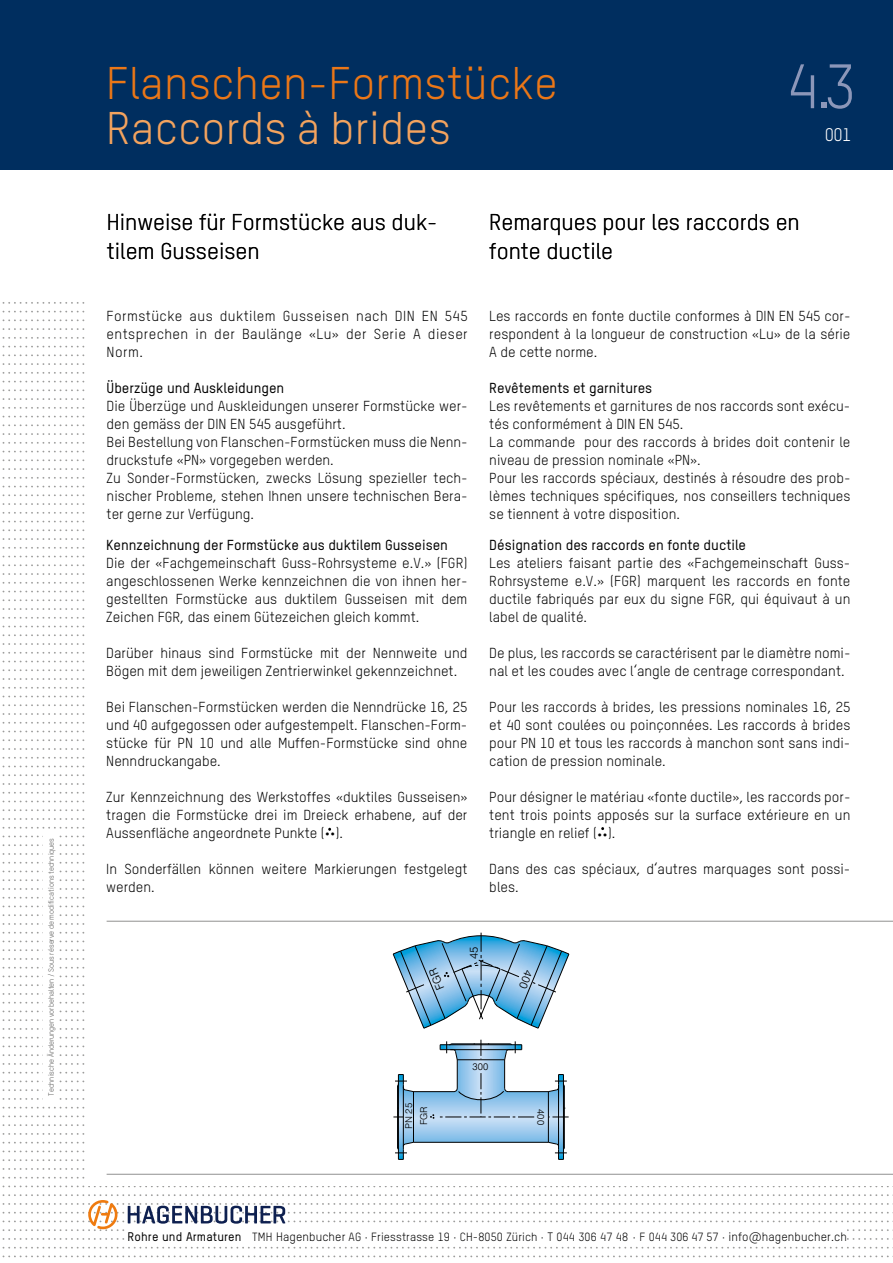
<style>
.page{position:relative;width:893px;height:1263px;background:#fff}
.page>*{position:absolute;margin:0;border:0;box-sizing:border-box;transform-origin:0 0}
.t1{font:61.5px "TSTARHB";color:#8c97b9}
.t2{font:45px "TSTARHB";letter-spacing:.005em;color:#eb7717}
.t3{font:45px "TSTARHB";letter-spacing:.005em;color:#f3a35e}
.t4{font:22.5px/28.5px "TSTARHB";color:#000}
.t5{font:18px "TSTARHB";color:#fff}
.t6{font:14.25px/18px "TSTARHB";color:#000}
.t7{font:11.7px "TSTARHB";letter-spacing:.01em;color:#000}
.t8{font:300 11.1px "AT Triumvirate";color:#000}
.t9{font:300 9.45px/14.9px "AT Triumvirate";color:#000;text-align:center}
.t10{font:7.5px "TSTARHB";color:#575756}
.s1{font-weight:500}
.s2{font-weight:500;font-size:12.3px}
.s3{font-size:12px}
</style>
<div class="page">
<svg style="left:2px;top:923px;width:83px;height:2px"></svg>
<svg style="left:2px;top:914px;width:83px;height:2px"></svg>
<svg style="left:2px;top:905px;width:83px;height:2px"></svg>
<svg style="left:2px;top:897px;width:83px;height:2px"></svg>
<svg style="left:2px;top:888px;width:83px;height:2px"></svg>
<svg style="left:2px;top:879px;width:83px;height:2px"></svg>
<svg style="left:2px;top:870px;width:83px;height:2px"></svg>
<svg style="left:2px;top:862px;width:83px;height:2px"></svg>
<svg style="left:2px;top:853px;width:83px;height:2px"></svg>
<svg style="left:2px;top:844px;width:83px;height:2px"></svg>
<svg style="left:2px;top:818px;width:83px;height:2px"></svg>
<svg style="left:2px;top:809px;width:83px;height:2px"></svg>
<svg style="left:2px;top:800px;width:83px;height:2px"></svg>
<svg style="left:2px;top:792px;width:83px;height:2px"></svg>
<svg style="left:2px;top:783px;width:83px;height:2px"></svg>
<svg style="left:2px;top:774px;width:83px;height:2px"></svg>
<svg style="left:2px;top:765px;width:83px;height:2px"></svg>
<svg style="left:2px;top:757px;width:83px;height:2px"></svg>
<svg style="left:2px;top:748px;width:83px;height:2px"></svg>
<svg style="left:2px;top:739px;width:83px;height:2px"></svg>
<svg style="left:2px;top:730px;width:83px;height:2px"></svg>
<svg style="left:2px;top:722px;width:83px;height:2px"></svg>
<svg style="left:2px;top:713px;width:83px;height:2px"></svg>
<svg style="left:2px;top:704px;width:83px;height:2px"></svg>
<svg style="left:2px;top:695px;width:83px;height:2px"></svg>
<svg style="left:2px;top:687px;width:83px;height:2px"></svg>
<svg style="left:2px;top:678px;width:83px;height:2px"></svg>
<svg style="left:2px;top:669px;width:83px;height:2px"></svg>
<svg style="left:2px;top:661px;width:83px;height:1px"></svg>
<svg style="left:2px;top:652px;width:83px;height:2px"></svg>
<svg style="left:2px;top:643px;width:83px;height:2px"></svg>
<svg style="left:2px;top:634px;width:83px;height:2px"></svg>
<svg style="left:2px;top:626px;width:83px;height:1px"></svg>
<svg style="left:2px;top:617px;width:83px;height:2px"></svg>
<svg style="left:2px;top:608px;width:83px;height:2px"></svg>
<svg style="left:2px;top:599px;width:83px;height:2px"></svg>
<svg style="left:2px;top:591px;width:83px;height:1px"></svg>
<svg style="left:2px;top:582px;width:83px;height:2px"></svg>
<svg style="left:2px;top:573px;width:83px;height:2px"></svg>
<svg style="left:2px;top:564px;width:83px;height:2px"></svg>
<svg style="left:2px;top:556px;width:83px;height:1px"></svg>
<svg style="left:2px;top:547px;width:83px;height:2px"></svg>
<svg style="left:2px;top:538px;width:83px;height:2px"></svg>
<svg style="left:2px;top:529px;width:83px;height:2px"></svg>
<svg style="left:2px;top:521px;width:83px;height:1px"></svg>
<svg style="left:2px;top:512px;width:83px;height:2px"></svg>
<svg style="left:2px;top:503px;width:83px;height:2px"></svg>
<svg style="left:2px;top:494px;width:83px;height:2px"></svg>
<svg style="left:2px;top:486px;width:83px;height:1px"></svg>
<svg style="left:2px;top:477px;width:83px;height:2px"></svg>
<svg style="left:2px;top:468px;width:83px;height:2px"></svg>
<svg style="left:2px;top:459px;width:83px;height:2px"></svg>
<svg style="left:2px;top:451px;width:83px;height:1px"></svg>
<svg style="left:2px;top:442px;width:83px;height:2px"></svg>
<svg style="left:2px;top:433px;width:83px;height:2px"></svg>
<svg style="left:2px;top:424px;width:83px;height:2px"></svg>
<svg style="left:2px;top:416px;width:83px;height:1px"></svg>
<svg style="left:2px;top:407px;width:83px;height:2px"></svg>
<svg style="left:2px;top:398px;width:83px;height:2px"></svg>
<svg style="left:2px;top:389px;width:83px;height:2px"></svg>
<svg style="left:2px;top:381px;width:83px;height:1px"></svg>
<svg style="left:2px;top:372px;width:83px;height:2px"></svg>
<svg style="left:2px;top:363px;width:83px;height:2px"></svg>
<svg style="left:2px;top:354px;width:83px;height:2px"></svg>
<svg style="left:2px;top:346px;width:83px;height:1px"></svg>
<svg style="left:2px;top:337px;width:83px;height:2px"></svg>
<svg style="left:2px;top:328px;width:83px;height:2px"></svg>
<svg style="left:2px;top:319px;width:83px;height:2px"></svg>
<svg style="left:2px;top:311px;width:83px;height:1px"></svg>
<svg style="left:2px;top:302px;width:83px;height:2px"></svg>
<svg style="left:2px;top:1255px;width:891px;height:2px"></svg>
<svg style="left:2px;top:1247px;width:891px;height:1px"></svg>
<svg style="left:2px;top:1238px;width:891px;height:2px"></svg>
<svg style="left:2px;top:1185px;width:891px;height:2px"></svg>
<svg style="left:2px;top:1177px;width:83px;height:1px"></svg>
<svg style="left:2px;top:1168px;width:83px;height:2px"></svg>
<div style="left:128px;top:1226px;width:719px;height:20px;background:#fff"></div>
<svg style="left:2px;top:1194px;width:891px;height:37px"></svg>
<div style="left:43px;top:830px;width:16px;height:273px;background:#fff"></div>
<div style="left:0;top:0;width:893px;height:170px;background:#002e5f"></div>
<div style="left:85px;top:270px;width:808px;height:916px;background:#fff"></div>
<svg style="left:2px;top:1037px;width:567px;height:124px"></svg>
<hr style="left:457px;top:1059px;width:48px;height:1px;background:#000">
<hr style="left:107px;top:921px;width:786px;height:1px;background:#9d9d9c">
<hr style="left:107px;top:1174px;width:786px;height:1px;background:#9d9d9c">
<svg style="left:2px;top:827px;width:603px;height:10px"></svg>
<svg style="left:2px;top:932px;width:568px;height:98px"></svg>
<p class="t10" style="left:47px;top:1095px;width:259px;rotate:-90deg">Technische Änderungen vorbehalten / Sous réserve de modifications techniques</p>
<h2 class="t2" style="left:106px;top:55px;width:453px">Flanschen-Formstücke</h2>
<h2 class="t3" style="left:106px;top:100px;width:346px">Raccords à brides</h2>
<p class="t1" style="left:787px;top:49px;width:71px">4.3</p>
<p class="t5" style="left:825px;top:124px;width:28px">001</p>
<p class="t4" style="left:107px;top:208px;width:332px">Hinweise für Formstücke aus duk&shy;tilem Gusseisen</p>
<p class="t6" style="left:107px;top:307px;width:363px;text-align:justify">Formstücke aus duktilem Gusseisen nach DIN EN 545 entsprechen in der Baulänge «Lu» der Serie A dieser Norm.</p>
<p class="t6" style="left:107px;top:379px;width:363px"><span class="s1">Überzüge und Auskleidungen<br></span>Die Überzüge und Auskleidungen unserer Formstücke wer&shy;den gemäss der DIN EN 545 ausgeführt.<br>Bei Bestellung von Flanschen-Formstücken muss die Nenn&shy;druckstufe «PN» vorgegeben werden.<br>Zu Sonder-Formstücken, zwecks Lösung spezieller tech&shy;nischer Probleme, stehen Ihnen unsere technischen Bera&shy;ter gerne zur Verfügung.</p>
<p class="t6" style="left:106px;top:536px;width:363px"><span class="s1">Kennzeichnung der Formstücke aus duktilem Gusseisen </span>Die der «Fachgemeinschaft Guss-Rohrsysteme e.V.» (FGR) angeschlossenen Werke kennzeichnen die von ihnen her&shy;gestellten Formstücke aus duktilem Gusseisen mit dem Zeichen FGR, das einem Gütezeichen gleich kommt.</p>
<p class="t6" style="left:106px;top:644px;width:363px">Darüber hinaus sind Formstücke mit der Nennweite und<br>Bögen mit dem jeweiligen Zentrierwinkel gekennzeichnet.</p>
<p class="t6" style="left:106px;top:698px;width:363px;text-align:justify">Bei Flanschen-Formstücken werden die Nenndrücke 16, 25 und 40 aufgegossen oder aufgestempelt. Flanschen-Form&shy;stücke für PN 10 und alle Muffen-Formstücke sind ohne Nenndruckangabe.</p>
<p class="t6" style="left:106px;top:788px;width:363px;text-align:justify">Zur Kennzeichnung des Werkstoffes «duktiles Gusseisen» tragen die Formstücke drei im Dreieck erhabene, auf der Aussenfläche angeordnete Punkte (••).</p>
<p class="t6" style="left:106px;top:860px;width:363px">In Sonderfällen können weitere Markierungen festgelegt werden.</p>
<p class="t4" style="left:489px;top:208px;width:312px">Remarques pour les raccords en fonte ductile</p>
<p class="t6" style="left:489px;top:307px;width:363px;text-align:justify">Les raccords en fonte ductile conformes à DIN EN 545 cor&shy;respondent à la longueur de construction «Lu» de la série A de cette norme.</p>
<p class="t6" style="left:489px;top:379px;width:363px"><span class="s1">Revêtements et garnitures<br></span>Les revêtements et garnitures de nos raccords sont exécu&shy;tés conformément à DIN EN 545.<br>La commande pour des raccords à brides doit contenir le niveau de pression nominale «PN».<br>Pour les raccords spéciaux, destinés à résoudre des prob&shy;lèmes techniques spécifiques, nos conseillers techniques se tiennent à votre disposition.</p>
<p class="t6" style="left:489px;top:536px;width:363px"><span class="s1">Désignation des raccords en fonte ductile<br></span>Les ateliers faisant partie des «Fachgemeinschaft Guss-Rohrsysteme e.V.» (FGR) marquent les raccords en fonte ductile fabriqués par eux du signe FGR, qui équivaut à un label de qualité.</p>
<p class="t6" style="left:489px;top:644px;width:363px">De plus, les raccords se caractérisent par le diamètre nomi&shy;nal et les coudes avec l‘angle de centrage correspondant.</p>
<p class="t6" style="left:489px;top:698px;width:363px;text-align:justify">Pour les raccords à brides, les pressions nominales 16, 25 et 40 sont coulées ou poinçonnées. Les raccords à brides pour PN 10 et tous les raccords à manchon sont sans indi&shy;cation de pression nominale.</p>
<p class="t6" style="left:489px;top:788px;width:363px;text-align:justify">Pour désigner le matériau «fonte ductile», les raccords por&shy;tent trois points apposés sur la surface extérieure en un triangle en relief (••).</p>
<p class="t6" style="left:489px;top:860px;width:363px">Dans des cas spéciaux, d‘autres marquages sont possi&shy;bles.</p>
<p class="t8" style="left:467px;top:959px;width:14px;rotate:-90deg">45</p>
<p class="t9" style="left:401px;top:1129px;width:28px;rotate:-90deg">PN 25<br>FGR</p>
<p class="t9" style="left:472px;top:1059px;width:17px">300</p>
<p class="t9" style="left:548px;top:1109px;width:17px;rotate:90deg">400</p>
<p class="t7" style="left:128px;top:1230px;width:721px"><span class="s2">Rohre und Armaturen</span> TMH <span class="s3">Hagenbucher</span> AG · Friesstrasse 19 · CH-8050 Zürich · <span class="s3">T</span> 044 306 47 48 · F 044 306 47 57 · <span class="s3">info@hagenbucher.ch</span></p>
</div>
